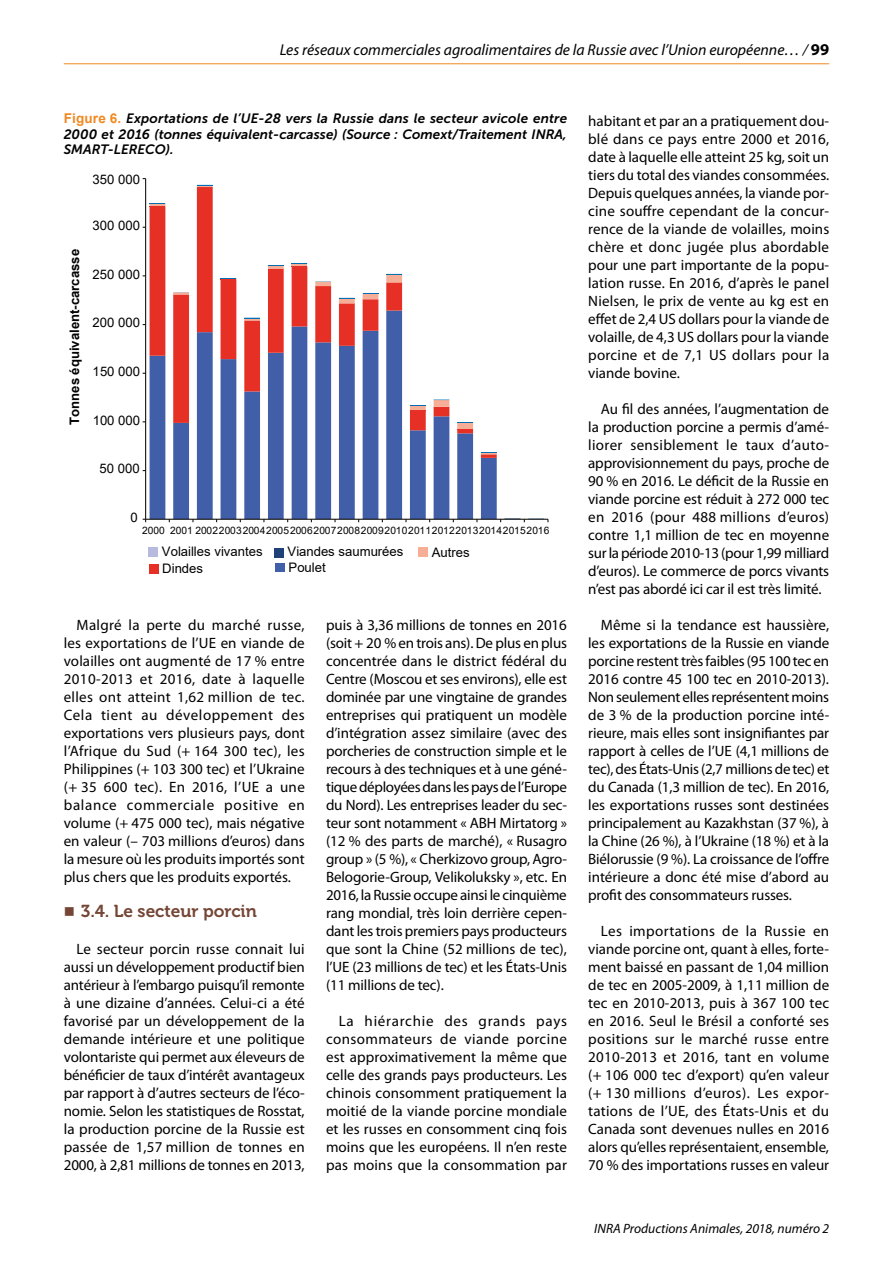
<style>
.page{position:relative;width:893px;height:1263px;background:#fff}
.page>*{position:absolute;margin:0;border:0;box-sizing:border-box;transform-origin:0 0}
.t1{font:17.25px "Museo 700";color:#754636}
.t2{font:italic 15.75px "Myriad Pro";color:#000}
.t3{font:15px/18px "Myriad Pro";color:#000;text-align:justify}
.t4{font:italic 13.5px/15.8px "Museo Sans 700";color:#000;text-align:justify}
.t5{font:italic 13.5px "Myriad Pro";color:#000}
.t6{font:13.05px "Arial";color:#000}
.t7{font:700 13.05px "Arial";color:#000}
.t8{font:10.2px "Arial";letter-spacing:.005em;color:#000}
.s1{font-weight:700;font-style:normal;font-size:16.5px}
.s2{font-family:"Arial";font-weight:700;font-style:normal;color:#f18922}
</style>
<div class="page">
<hr style="left:64px;top:63px;width:765px;height:1px;background:#f18922">
<svg style="left:150px;top:206px;width:350px;height:313px"></svg>
<svg style="left:150px;top:185px;width:63px;height:21px"></svg>
<svg style="left:173px;top:263px;width:276px;height:148px"></svg>
<svg style="left:457px;top:422px;width:16px;height:7px"></svg>
<svg style="left:481px;top:452px;width:16px;height:2px"></svg>
<hr style="left:145px;top:179px;width:1px;height:340px;background:#0c0a05">
<hr style="left:146px;top:519px;width:402px;height:1px;background:#0c0a05">
<svg style="left:500px;top:518px;width:48px;height:4px"></svg>
<div style="left:149px;top:547px;width:9px;height:9px;background:#b7badf"></div>
<div style="left:274px;top:548px;width:9px;height:9px;background:#204178"></div>
<div style="left:419px;top:548px;width:9px;height:9px;background:#f6ae96"></div>
<div style="left:149px;top:564px;width:9px;height:9px;background:#e63025"></div>
<div style="left:275px;top:563px;width:9px;height:9px;background:#415ea9"></div>
<p class="t2" style="left:280px;top:41px;width:551px">Les réseaux commerciales agroalimentaires de la Russie avec l’Union européenne… / <span class="s1">99</span></p>
<p class="t4" style="left:64px;top:110px;width:505px"><span class="s2">Figure 6.</span> Exportations de l’UE-28 vers la Russie dans le secteur avicole entre 2000 et 2016 (tonnes équivalent-carcasse) (Source : Comext/Traitement INRA, SMART-LERECO).</p>
<p class="t6" style="left:93px;top:170px;width:49px">350 000</p>
<p class="t7" style="left:65px;top:425px;width:177px;rotate:-90deg">Tonnes équivalent-carcasse</p>
<p class="t6" style="left:93px;top:216px;width:49px">300 000</p>
<p class="t6" style="left:93px;top:265px;width:49px">250 000</p>
<p class="t6" style="left:93px;top:314px;width:49px">200 000</p>
<p class="t6" style="left:93px;top:362px;width:49px">150 000</p>
<p class="t6" style="left:93px;top:411px;width:49px">100 000</p>
<p class="t6" style="left:100px;top:460px;width:42px">50 000</p>
<p class="t6" style="left:131px;top:508px;width:9px">0</p>
<p class="t8" style="left:142px;top:523px;width:409px">2000 2001 200220032004200520062007200820092010201120122013201420152016</p>
<p class="t6" style="left:162px;top:543px;width:102px">Volailles vivantes</p>
<p class="t6" style="left:288px;top:543px;width:117px">Viandes saumurées</p>
<p class="t6" style="left:432px;top:543px;width:39px">Autres</p>
<p class="t6" style="left:162px;top:560px;width:42px">Dindes</p>
<p class="t6" style="left:289px;top:559px;width:39px">Poulet</p>
<p class="t3" style="left:64px;top:616px;width:243px;text-indent:13px">Malgré la perte du marché russe, les exportations de l’UE en viande de volailles ont augmenté de 17 % entre 2010-2013 et 2016, date à laquelle elles ont atteint 1,62 million de tec.<br>Cela tient au développement des exportations vers plusieurs pays, dont l’Afrique du Sud (+ 164 300 tec), les Philippines (+ 103 300 tec) et l’Ukraine (+ 35 600 tec). En 2016, l’UE a une balance commerciale positive en volume (+ 475 000 tec), mais négative en valeur (– 703 millions d’euros) dans la mesure où les produits importés sont plus chers que les produits exportés.</p>
<p class="t1" style="left:81px;top:901px;width:178px">3.4. Le secteur porcin</p>
<p class="t3" style="left:64px;top:940px;width:242px;text-indent:13px">Le secteur porcin russe connait lui aussi un développement productif bien antérieur à l’embargo puisqu’il remonte à une dizaine d’années. Celui-ci a été favorisé par un développement de la demande intérieure et une politique volontariste qui permet aux éleveurs de bénéficier de taux d’intérêt avantageux par rapport à d’autres secteurs de l’éco&shy;nomie. Selon les statistiques de Rosstat, la production porcine de la Russie est passée de 1,57 million de tonnes en 2000, à 2,81 millions de tonnes en 2013,</p>
<p class="t3" style="left:326px;top:616px;width:243px">puis à 3,36 millions de tonnes en 2016 (soit + 20 % en trois ans). De plus en plus concentrée dans le district fédéral du Centre (Moscou et ses environs), elle est dominée par une vingtaine de grandes entreprises qui pratiquent un modèle d’intégration assez similaire (avec des porcheries de construction simple et le recours à des techniques et à une géné&shy;tique déployées dans les pays de l’Europe du Nord). Les entreprises leader du sec&shy;teur sont notamment « ABH Mirtatorg » (12 % des parts de marché), « Rusagro group » (5 %), « Cherkizovo group, Agro-Belogorie-Group, Velikoluksky », etc. En 2016, la Russie occupe ainsi le cinquième rang mondial, très loin derrière cepen&shy;dant les trois premiers pays producteurs que sont la Chine (52 millions de tec), l’UE (23 millions de tec) et les États-Unis (11 millions de tec).</p>
<p class="t3" style="left:326px;top:1012px;width:243px;text-indent:13px">La hiérarchie des grands pays consommateurs de viande porcine est approximativement la même que celle des grands pays producteurs. Les chinois consomment pratiquement la moitié de la viande porcine mondiale et les russes en consomment cinq fois moins que les européens. Il n’en reste pas moins que la consommation par</p>
<p class="t3" style="left:588px;top:112px;width:243px">habitant et par an a pratiquement dou&shy;blé dans ce pays entre 2000 et 2016, date à laquelle elle atteint 25 kg, soit un tiers du total des viandes consommées.<br>Depuis quelques années, la viande por&shy;cine souffre cependant de la concur&shy;rence de la viande de volailles, moins chère et donc jugée plus abordable pour une part importante de la popu&shy;lation russe. En 2016, d’après le panel Nielsen, le prix de vente au kg est en effet de 2,4 US dollars pour la viande de volaille, de 4,3 US dollars pour la viande porcine et de 7,1 US dollars pour la viande bovine.</p>
<p class="t3" style="left:588px;top:400px;width:242px;text-indent:13px">Au fil des années, l’augmentation de la production porcine a permis d’amé&shy;liorer sensiblement le taux d’auto&shy;approvisionnement du pays, proche de 90 % en 2016. Le déficit de la Russie en viande porcine est réduit à 272 000 tec en 2016 (pour 488 millions d’euros) contre 1,1 million de tec en moyenne sur la période 2010-13 (pour 1,99 milliard d’euros). Le commerce de porcs vivants n’est pas abordé ici car il est très limité.</p>
<p class="t3" style="left:588px;top:616px;width:243px;text-indent:13px">Même si la tendance est haussière, les exportations de la Russie en viande porcine restent très faibles (95 100 tec en 2016 contre 45 100 tec en 2010-2013).<br>Non seulement elles représentent moins de 3 % de la production porcine inté&shy;rieure, mais elles sont insignifiantes par rapport à celles de l’UE (4,1 millions de tec), des États-Unis (2,7 millions de tec) et du Canada (1,3 million de tec). En 2016, les exportations russes sont destinées principalement au Kazakhstan (37 %), à la Chine (26 %), à l’Ukraine (18 %) et à la Biélorussie (9 %). La croissance de l’offre intérieure a donc été mise d’abord au profit des consommateurs russes.</p>
<p class="t3" style="left:588px;top:922px;width:243px;text-indent:13px">Les importations de la Russie en viande porcine ont, quant à elles, forte&shy;ment baissé en passant de 1,04 million de tec en 2005-2009, à 1,11 million de tec en 2010-2013, puis à 367 100 tec en 2016. Seul le Brésil a conforté ses positions sur le marché russe entre 2010-2013 et 2016, tant en volume (+ 106 000 tec d’export) qu’en valeur (+ 130 millions d’euros). Les expor&shy;tations de l’UE, des États-Unis et du Canada sont devenues nulles en 2016 alors qu’elles représentaient, ensemble, 70 % des importations russes en valeur</p>
<p class="t5" style="left:594px;top:1221px;width:236px">INRA Productions Animales, 2018, numéro 2</p>
</div>
